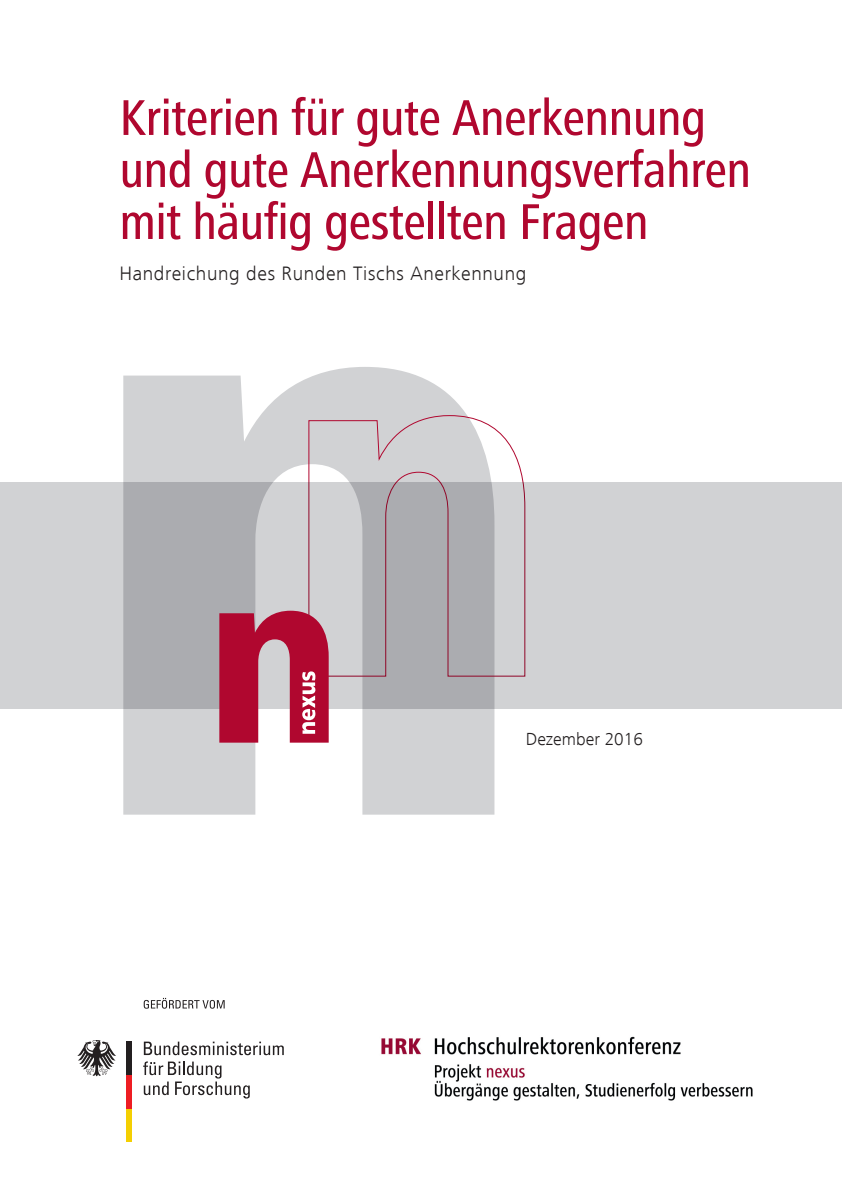
<style>
.page{position:relative;width:842px;height:1191px;background:#fff}
.page>*{position:absolute;margin:0;border:0;box-sizing:border-box;transform-origin:0 0}
.t1{font:500 condensed 52px/52px "Frutiger Next LT";letter-spacing:-.015em;color:#b0072f}
.t2{font:300 20px "Frutiger Next LT";letter-spacing:.03em;color:#231f20}
.t3{font:300 18px "Frutiger Next LT";color:#231f20}
</style>
<div class="page">
<svg style="left:143px;top:1061px;width:107px;height:37px"></svg>
<svg style="left:144px;top:1041px;width:140px;height:14px"></svg>
<div style="left:126px;top:1108px;width:6px;height:33px;background:#f4cf02"></div>
<div style="left:126px;top:1074px;width:6px;height:34px;background:#ee1d23"></div>
<div style="left:126px;top:1041px;width:6px;height:34px;background:#231f20"></div>
<svg style="left:77px;top:1040px;width:39px;height:36px"></svg>
<svg style="left:144px;top:998px;width:81px;height:10px"></svg>
<img style="left:381px;top:1036px;width:372px;height:65px">
<svg style="left:123px;top:367px;width:371px;height:447px;fill:#d1d2d4"></svg>
<svg style="left:308px;top:415px;width:216px;height:67px"></svg>
<svg style="left:0;top:482px;width:842px;height:227px;background:#c4c5c7"></svg>
<svg style="left:219px;top:610px;width:110px;height:132px;background:#be4864"></svg>
<p class="t1" style="left:119px;top:92px;width:633px">Kriterien für gute Anerkennung und gute Anerkennungsverfahren mit häufig gestellten Fragen</p>
<p class="t2" style="left:119px;top:262px;width:408px">Handreichung des Runden Tischs Anerkennung</p>
<p class="t3" style="left:526px;top:729px;width:118px">Dezember 2016</p>
</div>
